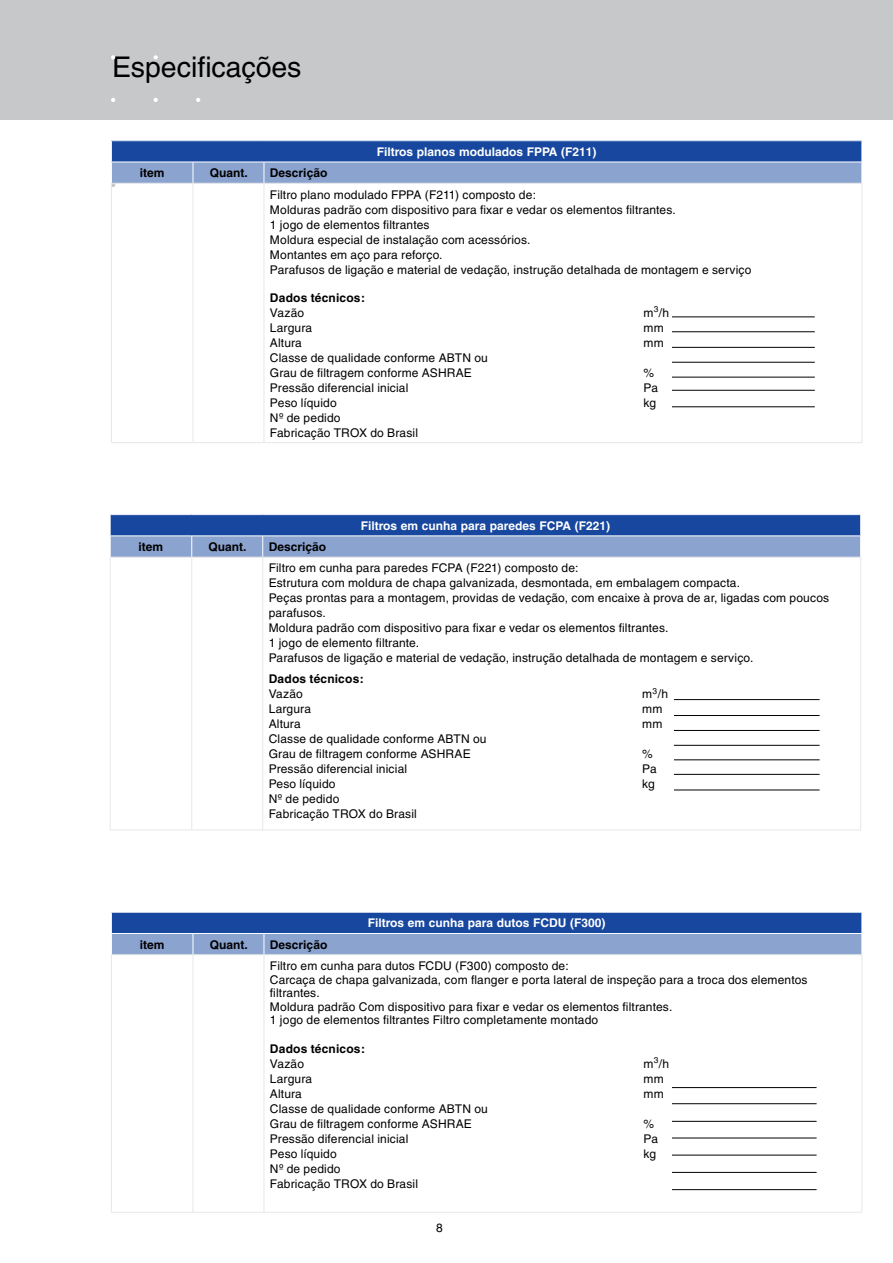
<style>
.page{position:relative;width:893px;height:1263px;background:#fff}
.page>*{position:absolute;margin:0;border:0;box-sizing:border-box;transform-origin:0 0}
.t1{font:28.5px "Helvetica";color:#000}
.t2{font:12px/15px "Helvetica";letter-spacing:.015em;color:#000}
.t3{font:700 12px "Helvetica";color:#fff}
.t4{font:700 12px "Helvetica";color:#000}
</style>
<div class="page">
<div style="left:0;top:0;width:892px;height:119px;background:#c6c8ca"></div>
<svg style="left:196px;top:98px;width:4px;height:4px"></svg>
<svg style="left:154px;top:98px;width:4px;height:4px"></svg>
<svg style="left:111px;top:98px;width:4px;height:4px"></svg>
<svg style="left:154px;top:55px;width:4px;height:5px"></svg>
<svg style="left:111px;top:55px;width:4px;height:5px"></svg>
<hr style="left:674px;top:699px;width:146px;height:1px;background:#000">
<hr style="left:674px;top:715px;width:146px;height:1px;background:#000">
<hr style="left:674px;top:730px;width:146px;height:1px;background:#000">
<hr style="left:674px;top:745px;width:146px;height:1px;background:#000">
<hr style="left:674px;top:759px;width:146px;height:1px;background:#000">
<hr style="left:674px;top:774px;width:146px;height:1px;background:#000">
<hr style="left:674px;top:790px;width:146px;height:1px;background:#000">
<hr style="left:110px;top:557px;width:82px;height:1px;background:#e6e7e8">
<hr style="left:110px;top:557px;width:1px;height:272px;background:#e6e7e8">
<hr style="left:192px;top:557px;width:71px;height:1px;background:#e6e7e8">
<hr style="left:191px;top:557px;width:1px;height:272px;background:#e6e7e8">
<hr style="left:263px;top:557px;width:598px;height:1px;background:#e6e7e8">
<hr style="left:262px;top:557px;width:1px;height:272px;background:#e6e7e8">
<hr style="left:860px;top:557px;width:1px;height:272px;background:#e6e7e8">
<hr style="left:110px;top:829px;width:82px;height:1px;background:#e6e7e8">
<hr style="left:192px;top:829px;width:71px;height:1px;background:#e6e7e8">
<hr style="left:263px;top:829px;width:598px;height:1px;background:#e6e7e8">
<svg style="left:110px;top:515px;width:751px;height:42px;background:#577ab9"></svg>
<hr style="left:672px;top:1087px;width:145px;height:1px;background:#000">
<hr style="left:672px;top:1103px;width:145px;height:1px;background:#000">
<hr style="left:672px;top:1121px;width:145px;height:1px;background:#000">
<hr style="left:672px;top:1137px;width:145px;height:1px;background:#000">
<hr style="left:672px;top:1155px;width:145px;height:1px;background:#000">
<hr style="left:672px;top:1172px;width:145px;height:1px;background:#000">
<hr style="left:672px;top:1189px;width:145px;height:1px;background:#000">
<hr style="left:111px;top:955px;width:1px;height:257px;background:#e6e7e8">
<hr style="left:193px;top:955px;width:1px;height:257px;background:#e6e7e8">
<hr style="left:264px;top:955px;width:1px;height:257px;background:#e6e7e8">
<hr style="left:861px;top:955px;width:1px;height:257px;background:#e6e7e8">
<hr style="left:111px;top:1212px;width:82px;height:1px;background:#e6e7e8">
<hr style="left:193px;top:1212px;width:71px;height:1px;background:#e6e7e8">
<hr style="left:264px;top:1212px;width:598px;height:1px;background:#e6e7e8">
<svg style="left:111px;top:912px;width:751px;height:43px;background:#5b7cba"></svg>
<hr style="left:672px;top:316px;width:143px;height:1px;background:#000">
<hr style="left:672px;top:331px;width:143px;height:1px;background:#000">
<hr style="left:672px;top:347px;width:143px;height:1px;background:#000">
<hr style="left:672px;top:362px;width:143px;height:1px;background:#000">
<hr style="left:672px;top:377px;width:143px;height:1px;background:#000">
<hr style="left:672px;top:390px;width:143px;height:1px;background:#000">
<hr style="left:672px;top:406px;width:143px;height:1px;background:#000">
<hr style="left:111px;top:184px;width:1px;height:258px;background:#e6e7e8">
<hr style="left:193px;top:184px;width:1px;height:258px;background:#e6e7e8">
<hr style="left:264px;top:184px;width:1px;height:258px;background:#e6e7e8">
<hr style="left:861px;top:184px;width:1px;height:258px;background:#e6e7e8">
<hr style="left:111px;top:442px;width:82px;height:1px;background:#e6e7e8">
<hr style="left:193px;top:442px;width:71px;height:1px;background:#e6e7e8">
<hr style="left:264px;top:442px;width:598px;height:1px;background:#e6e7e8">
<svg style="left:111px;top:140px;width:751px;height:47px;background:#6786bf"></svg>
<h1 class="t1" style="left:112px;top:51px;width:191px">Especificações</h1>
<p class="t3" style="left:377px;top:144px;width:221px">Filtros planos modulados FPPA (F211)</p>
<p class="t4" style="left:140px;top:166px;width:26px">item</p>
<p class="t4" style="left:210px;top:166px;width:40px">Quant.</p>
<p class="t4" style="left:270px;top:166px;width:59px">Descrição</p>
<p class="t2" style="left:270px;top:187px;width:483px">Filtro plano modulado FPPA (F211) composto de:<br>Molduras padrão com dispositivo para fixar e vedar os elementos filtrantes.<br>1 jogo de elementos filtrantes<br>Moldura especial de instalação com acessórios.<br>Montantes em aço para reforço.<br>Parafusos de ligação e material de vedação, instrução detalhada de montagem e serviço</p>
<p class="t4" style="left:270px;top:290px;width:97px">Dados técnicos:</p>
<p class="t2" style="left:270px;top:305px;width:36px">Vazão</p>
<p class="t2" style="left:643px;top:305px;width:27px">m<sup>3</sup>/h</p>
<p class="t2" style="left:270px;top:320px;width:44px">Largura</p>
<p class="t2" style="left:643px;top:320px;width:22px">mm</p>
<p class="t2" style="left:270px;top:335px;width:33px">Altura</p>
<p class="t2" style="left:643px;top:335px;width:22px">mm</p>
<p class="t2" style="left:270px;top:350px;width:219px">Classe de qualidade conforme ABTN ou<br>Grau de filtragem conforme ASHRAE</p>
<p class="t2" style="left:643px;top:365px;width:12px">%</p>
<p class="t2" style="left:270px;top:380px;width:140px">Pressão diferencial inicial</p>
<p class="t2" style="left:643px;top:380px;width:16px">Pa</p>
<p class="t2" style="left:270px;top:395px;width:68px">Peso líquido</p>
<p class="t2" style="left:643px;top:395px;width:14px">kg</p>
<p class="t2" style="left:270px;top:410px;width:150px">Nº de pedido<br>Fabricação TROX do Brasil</p>
<p class="t3" style="left:361px;top:518px;width:251px">Filtros em cunha para paredes FCPA (F221)</p>
<p class="t4" style="left:139px;top:540px;width:26px">item</p>
<p class="t4" style="left:208px;top:540px;width:40px">Quant.</p>
<p class="t4" style="left:269px;top:540px;width:59px">Descrição</p>
<p class="t2" style="left:269px;top:561px;width:562px">Filtro em cunha para paredes FCPA (F221) composto de:<br>Estrutura com moldura de chapa galvanizada, desmontada, em embalagem compacta.<br>Peças prontas para a montagem, providas de vedação, com encaixe à prova de ar, ligadas com poucos parafusos.<br>Moldura padrão com dispositivo para fixar e vedar os elementos filtrantes.<br>1 jogo de elemento filtrante.<br>Parafusos de ligação e material de vedação, instrução detalhada de montagem e serviço.</p>
<p class="t4" style="left:269px;top:672px;width:97px">Dados técnicos:</p>
<p class="t2" style="left:269px;top:687px;width:36px">Vazão</p>
<p class="t2" style="left:642px;top:687px;width:27px">m<sup>3</sup>/h</p>
<p class="t2" style="left:269px;top:702px;width:44px">Largura</p>
<p class="t2" style="left:642px;top:702px;width:22px">mm</p>
<p class="t2" style="left:269px;top:717px;width:33px">Altura</p>
<p class="t2" style="left:642px;top:717px;width:22px">mm</p>
<p class="t2" style="left:269px;top:732px;width:219px">Classe de qualidade conforme ABTN ou<br>Grau de filtragem conforme ASHRAE</p>
<p class="t2" style="left:642px;top:747px;width:12px">%</p>
<p class="t2" style="left:269px;top:762px;width:140px">Pressão diferencial inicial</p>
<p class="t2" style="left:642px;top:762px;width:16px">Pa</p>
<p class="t2" style="left:269px;top:777px;width:68px">Peso líquido</p>
<p class="t2" style="left:642px;top:777px;width:14px">kg</p>
<p class="t2" style="left:269px;top:792px;width:150px">Nº de pedido<br>Fabricação TROX do Brasil</p>
<p class="t3" style="left:368px;top:916px;width:239px">Filtros em cunha para dutos FCDU (F300)</p>
<p class="t4" style="left:140px;top:937px;width:26px">item</p>
<p class="t4" style="left:210px;top:937px;width:40px">Quant.</p>
<p class="t4" style="left:270px;top:937px;width:59px">Descrição</p>
<p class="t2" style="left:270px;top:959px;width:539px;line-height:13.5px">Filtro em cunha para dutos FCDU (F300) composto de:<br>Carcaça de chapa galvanizada, com flanger e porta lateral de inspeção para a troca dos elementos filtrantes.<br>Moldura padrão Com dispositivo para fixar e vedar os elementos filtrantes.<br>1 jogo de elementos filtrantes Filtro completamente montado</p>
<p class="t4" style="left:270px;top:1041px;width:97px">Dados técnicos:</p>
<p class="t2" style="left:270px;top:1056px;width:36px">Vazão</p>
<p class="t2" style="left:643px;top:1056px;width:27px">m<sup>3</sup>/h</p>
<p class="t2" style="left:270px;top:1071px;width:44px">Largura</p>
<p class="t2" style="left:643px;top:1071px;width:22px">mm</p>
<p class="t2" style="left:270px;top:1086px;width:33px">Altura</p>
<p class="t2" style="left:643px;top:1086px;width:22px">mm</p>
<p class="t2" style="left:270px;top:1101px;width:219px">Classe de qualidade conforme ABTN ou<br>Grau de filtragem conforme ASHRAE</p>
<p class="t2" style="left:643px;top:1116px;width:12px">%</p>
<p class="t2" style="left:270px;top:1131px;width:140px">Pressão diferencial inicial</p>
<p class="t2" style="left:643px;top:1131px;width:16px">Pa</p>
<p class="t2" style="left:270px;top:1146px;width:68px">Peso líquido</p>
<p class="t2" style="left:643px;top:1146px;width:14px">kg</p>
<p class="t2" style="left:270px;top:1161px;width:150px">Nº de pedido<br>Fabricação TROX do Brasil</p>
<p class="t2" style="left:436px;top:1221px;width:8px">8</p>
</div>
